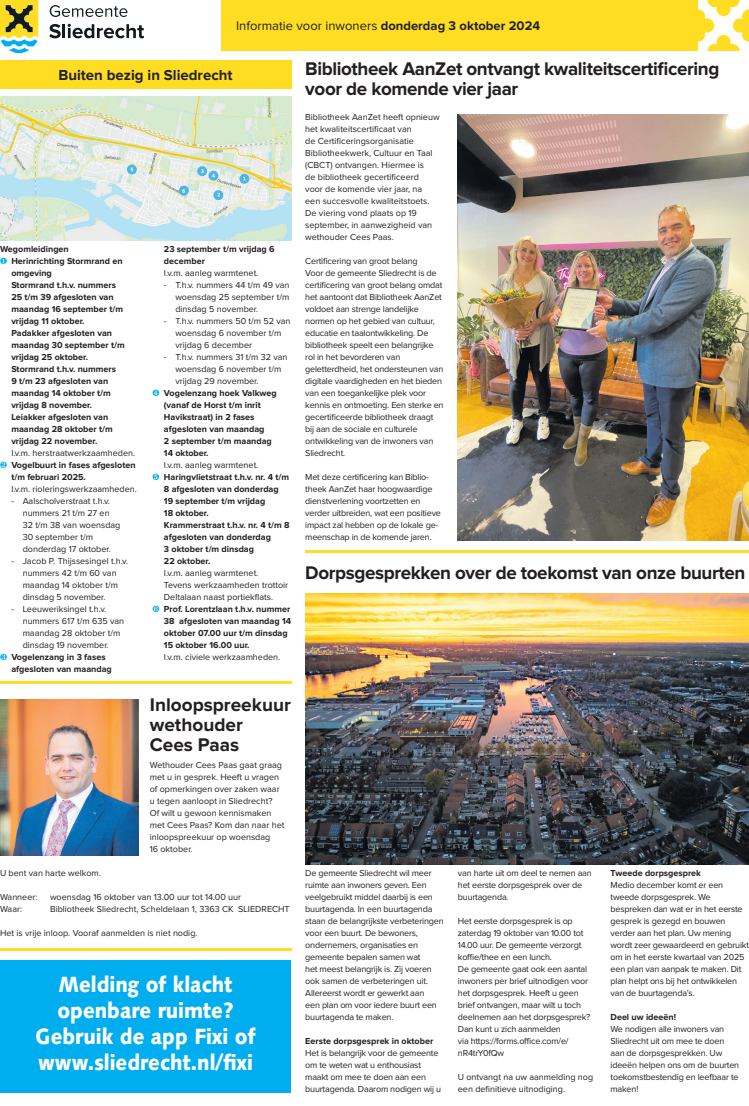
<style>
.page{position:relative;width:749px;height:1106px;background:#fff}
.page>*{position:absolute;margin:0;border:0;box-sizing:border-box;transform-origin:0 0}
.t1{font:900 22px/26px "Syntax LT Std";color:#fff;text-align:center;scale:.9 1}
.t2{font:700 19px/20px "Proxima Nova";letter-spacing:-.02em;color:#231f20}
.t3{font:700 19px/20px "Proxima Nova";color:#231f20}
.t4{font:700 15px "Proxima Nova";color:#231f20}
.t5{font:13px "Proxima Nova";color:#231f20}
.t6{font:9px/12px "Proxima Nova";letter-spacing:-.02em;color:#231f20}
.t7{font:9px/12px "Proxima Nova";color:#231f20}
.t8{font:700 9px/12px "Proxima Nova";color:#231f20}
.s1{font-weight:700}
.s2{color:#00aeef}
</style>
<div class="page">
<div style="left:222px;top:0;width:526px;height:51px;background:#fd2"></div>
<svg style="left:50px;top:5px;width:77px;height:12px"></svg>
<svg style="left:49px;top:24px;width:95px;height:14px"></svg>
<svg style="left:0;top:0;width:38px;height:53px"></svg>
<svg style="left:698px;top:0;width:50px;height:51px"></svg>
<div style="left:0;top:60px;width:291px;height:29px;background:#fd2"></div>
<img style="left:0;top:96px;width:291px;height:144px">
<img style="left:0;top:699px;width:138px;height:156px">
<div style="left:1px;top:960px;width:290px;height:132px;background:#00aeef"></div>
<hr style="left:305px;top:550px;width:443px;height:3px;background:#fd2">
<img style="left:458px;top:115px;width:290px;height:425px">
<img style="left:305px;top:593px;width:443px;height:271px">
<hr style="left:0;top:681px;width:291px;height:3px;background:#fd2">
<hr style="left:1px;top:948px;width:290px;height:3px;background:#fd2">
<h3 class="t5" style="left:236px;top:20px;width:305px">Informatie voor inwoners <span class="s1">donderdag 3 oktober 2024</span></h3>
<h3 class="t4" style="left:58px;top:68px;width:175px">Buiten bezig in Sliedrecht</h3>
<p class="t8" style="left:0;top:243px;width:70px">Wegomleidingen</p>
<p class="t8" style="left:0;top:255px;width:124px"><span class="s2">❶</span> Herinrichting Stormrand en</p>
<p class="t8" style="left:11px;top:267px;width:42px">omgeving</p>
<p class="t8" style="left:11px;top:279px;width:106px">Stormrand t.h.v. nummers</p>
<p class="t8" style="left:11px;top:291px;width:104px">25 t/m 39 afgesloten van</p>
<p class="t8" style="left:11px;top:303px;width:113px">maandag 16 september t/m</p>
<p class="t8" style="left:11px;top:315px;width:75px">vrijdag 11 oktober.</p>
<p class="t8" style="left:11px;top:327px;width:102px">Padakker afgesloten van</p>
<p class="t8" style="left:11px;top:339px;width:115px">maandag 30 september t/m</p>
<p class="t8" style="left:11px;top:351px;width:78px">vrijdag 25 oktober.</p>
<p class="t8" style="left:11px;top:363px;width:106px">Stormrand t.h.v. nummers</p>
<p class="t8" style="left:11px;top:375px;width:98px">9 t/m 23 afgesloten van</p>
<p class="t8" style="left:11px;top:387px;width:101px">maandag 14 oktober t/m</p>
<p class="t8" style="left:11px;top:399px;width:82px">vrijdag 8 november.</p>
<p class="t8" style="left:11px;top:411px;width:98px">Leiakker afgesloten van</p>
<p class="t8" style="left:11px;top:423px;width:103px">maandag 28 oktober t/m</p>
<p class="t8" style="left:11px;top:435px;width:87px">vrijdag 22 november.</p>
<p class="t7" style="left:11px;top:447px;width:125px">I.v.m. herstraatwerkzaamheden.</p>
<p class="t8" style="left:0;top:459px;width:137px"><span class="s2">❷</span> Vogelbuurt in fases afgesloten</p>
<p class="t8" style="left:11px;top:471px;width:76px">t/m februari 2025.</p>
<p class="t7" style="left:11px;top:483px;width:127px">I.v.m. rioleringswerkzaamheden.</p>
<p class="t7" style="left:23px;top:495px;width:99px;text-indent:-11px">- Aalscholverstraat t.h.v. nummers 21 t/m 27 en<br>32 t/m 38 van woensdag<br>30 september t/m donderdag 17 oktober.</p>
<p class="t7" style="left:23px;top:555px;width:107px;text-indent:-11px">- Jacob P. Thijssesingel t.h.v. nummers 42 t/m 60 van maandag 14 oktober t/m dinsdag 5 november.</p>
<p class="t7" style="left:11px;top:603px;width:96px">- Leeuweriksingel t.h.v.</p>
<p class="t7" style="left:23px;top:615px;width:103px">nummers 617 t/m 635 van</p>
<p class="t7" style="left:23px;top:627px;width:99px">maandag 28 oktober t/m</p>
<p class="t7" style="left:23px;top:639px;width:87px">dinsdag 19 november.</p>
<p class="t8" style="left:0;top:651px;width:107px"><span class="s2">❸</span> Vogelenzang in 3 fases</p>
<p class="t8" style="left:11px;top:663px;width:102px">afgesloten van maandag</p>
<p class="t8" style="left:164px;top:243px;width:112px">23 september t/m vrijdag 6 december</p>
<p class="t7" style="left:164px;top:267px;width:96px">I.v.m. aanleg warmtenet.</p>
<p class="t6" style="left:175px;top:279px;width:116px;text-align:justify;text-indent:-11px">- T.h.v. nummers 44 t/m 49 van woensdag 25 september t/m dinsdag 5 november.</p>
<p class="t7" style="left:175px;top:315px;width:117px;text-indent:-11px">- T.h.v. nummers 50 t/m 52 van woensdag 6 november t/m vrijdag 6 december</p>
<p class="t7" style="left:164px;top:351px;width:125px">- T.h.v. nummers 31 t/m 32 van</p>
<p class="t7" style="left:175px;top:363px;width:108px">woensdag 6 november t/m</p>
<p class="t7" style="left:175px;top:375px;width:85px">vrijdag 29 november.</p>
<p class="t8" style="left:153px;top:387px;width:126px"><span class="s2">❹</span> Vogelenzang hoek Valkweg</p>
<p class="t8" style="left:164px;top:399px;width:98px">(vanaf de Horst t/m inrit</p>
<p class="t8" style="left:164px;top:411px;width:92px">Havikstraat) in 2 fases</p>
<p class="t8" style="left:164px;top:423px;width:102px">afgesloten van maandag</p>
<p class="t8" style="left:164px;top:435px;width:109px">2 september t/m maandag</p>
<p class="t8" style="left:164px;top:447px;width:46px">14 oktober.</p>
<p class="t7" style="left:164px;top:459px;width:96px">I.v.m. aanleg warmtenet.</p>
<p class="t8" style="left:153px;top:471px;width:138px"><span class="s2">❺</span> Haringvlietstraat t.h.v. nr. 4 t/m</p>
<p class="t8" style="left:164px;top:483px;width:116px">8 afgesloten van donderdag</p>
<p class="t8" style="left:164px;top:495px;width:103px">19 september t/m vrijdag</p>
<p class="t8" style="left:164px;top:507px;width:46px">18 oktober.</p>
<p class="t8" style="left:164px;top:519px;width:127px">Krammerstraat t.h.v. nr. 4 t/m 8</p>
<p class="t8" style="left:164px;top:531px;width:108px">afgesloten van donderdag</p>
<p class="t8" style="left:164px;top:543px;width:92px">3 oktober t/m dinsdag</p>
<p class="t8" style="left:164px;top:555px;width:48px">22 oktober.</p>
<p class="t7" style="left:164px;top:567px;width:96px">I.v.m. aanleg warmtenet.</p>
<p class="t7" style="left:164px;top:579px;width:126px">Tevens werkzaamheden trottoir</p>
<p class="t7" style="left:164px;top:591px;width:111px">Deltalaan naast portiekflats.</p>
<p class="t8" style="left:153px;top:603px;width:139px"><span class="s2">❻</span> Prof. Lorentzlaan t.h.v. nummer</p>
<p class="t8" style="left:164px;top:615px;width:128px">38 afgesloten van maandag 14</p>
<p class="t8" style="left:164px;top:627px;width:125px">oktober 07.00 uur t/m dinsdag</p>
<p class="t8" style="left:164px;top:639px;width:87px">15 oktober 16.00 uur.</p>
<p class="t7" style="left:164px;top:651px;width:118px">I.v.m. civiele werkzaamheden.</p>
<h2 class="t3" style="left:150px;top:695px;width:142px">Inloopspreekuur wethouder<br>Cees Paas</h2>
<p class="t7" style="left:150px;top:759px;width:136px">Wethouder Cees Paas gaat graag met u in gesprek. Heeft u vragen of opmerkingen over zaken waar u tegen aanloopt in Sliedrecht?<br>Of wilt u gewoon kennismaken met Cees Paas? Kom dan naar het inloopspreekuur op woensdag<br>16 oktober.</p>
<p class="t7" style="left:0;top:867px;width:102px">U bent van harte welkom.</p>
<p class="t7" style="left:0;top:891px;width:39px">Wanneer:</p>
<p class="t7" style="left:50px;top:891px;width:192px">woensdag 16 oktober van 13.00 uur tot 14.00 uur</p>
<p class="t6" style="left:0;top:903px;width:24px">Waar:</p>
<p class="t7" style="left:50px;top:903px;width:241px">Bibliotheek Sliedrecht, Scheldelaan 1, 3363 CK SLIEDRECHT</p>
<p class="t7" style="left:0;top:927px;width:199px">Het is vrije inloop. Vooraf aanmelden is niet nodig.</p>
<h1 class="t1" style="left:36px;top:971px;width:246px">Melding of klacht openbare ruimte?<br>Gebruik de app Fixi of www.sliedrecht.nl/fixi</h1>
<h2 class="t2" style="left:305px;top:59px;width:415px">Bibliotheek AanZet ontvangt kwaliteitscertificering voor de komende vier jaar</h2>
<p class="t7" style="left:305px;top:111px;width:136px">Bibliotheek AanZet heeft opnieuw het kwaliteitscertificaat van<br>de Certificeringsorganisatie<br>Bibliotheekwerk, Cultuur en Taal (CBCT) ontvangen. Hiermee is<br>de bibliotheek gecertificeerd<br>voor de komende vier jaar, na<br>een succesvolle kwaliteitstoets.<br>De viering vond plaats op 19 september, in aanwezigheid van wethouder Cees Paas.</p>
<p class="t6" style="left:305px;top:255px;width:140px">Certificering van groot belang<br>Voor de gemeente Sliedrecht is de certificering van groot belang omdat het aantoont dat Bibliotheek AanZet voldoet aan strenge landelijke normen op het gebied van cultuur, educatie en taalontwikkeling. De bibliotheek speelt een belangrijke rol in het bevorderen van geletterdheid, het ondersteunen van digitale vaardigheden en het bieden van een toegankelijke plek voor kennis en ontmoeting. Een sterke en gecertificeerde bibliotheek draagt bij aan de sociale en culturele ontwikkeling van de inwoners van<br>Sliedrecht.</p>
<p class="t6" style="left:305px;top:471px;width:137px">Met deze certificering kan Biblio&shy;theek AanZet haar hoogwaardige dienstverlening voortzetten en verder uitbreiden, wat een positieve impact zal hebben op de lokale ge&shy;meenschap in de komende jaren.</p>
<h2 class="t2" style="left:305px;top:563px;width:441px">Dorpsgesprekken over de toekomst van onze buurten</h2>
<p class="t6" style="left:305px;top:867px;width:140px">De gemeente Sliedrecht wil meer ruimte aan inwoners geven. Een veelgebruikt middel daarbij is een buurtagenda. In een buurtagenda staan de belangrijkste verbeteringen voor een buurt. De bewoners, ondernemers, organisaties en gemeente bepalen samen wat<br>het meest belangrijk is. Zij voeren ook samen de verbeteringen uit.<br>Allereerst wordt er gewerkt aan<br>een plan om voor iedere buurt een buurtagenda te maken.</p>
<p class="t8" style="left:305px;top:1035px;width:129px">Eerste dorpsgesprek in oktober</p>
<p class="t6" style="left:305px;top:1047px;width:137px">Het is belangrijk voor de gemeente om te weten wat u enthousiast maakt om mee te doen aan een buurtagenda. Daarom nodigen wij u</p>
<p class="t6" style="left:458px;top:867px;width:135px">van harte uit om deel te nemen aan het eerste dorpsgesprek over de buurtagenda.</p>
<p class="t6" style="left:458px;top:915px;width:134px">Het eerste dorpsgesprek is op zaterdag 19 oktober van 10.00 tot<br>14.00 uur. De gemeente verzorgt koffie/thee en een lunch.<br>De gemeente gaat ook een aantal inwoners per brief uitnodigen voor het dorpsgesprek. Heeft u geen brief ontvangen, maar wilt u toch deelnemen aan het dorpsgesprek?<br>Dan kunt u zich aanmelden<br>via https://forms.office.com/e/ nR4trY0fQw</p>
<p class="t7" style="left:458px;top:1071px;width:137px">U ontvangt na uw aanmelding nog een definitieve uitnodiging.</p>
<p class="t8" style="left:610px;top:867px;width:92px">Tweede dorpsgesprek</p>
<p class="t6" style="left:610px;top:879px;width:140px">Medio december komt er een tweede dorpsgesprek. We bespreken dan wat er in het eerste gesprek is gezegd en bouwen verder aan het plan. Uw mening wordt zeer gewaardeerd en gebruikt om in het eerste kwartaal van 2025 een plan van aanpak te maken. Dit plan helpt ons bij het ontwikkelen van de buurtagenda’s.</p>
<p class="t8" style="left:610px;top:1011px;width:67px">Deel uw ideeën!</p>
<p class="t6" style="left:610px;top:1023px;width:130px">We nodigen alle inwoners van<br>Sliedrecht uit om mee te doen aan de dorpsgesprekken. Uw ideeën helpen ons om de buurten toekomstbestendig en leefbaar te maken!</p>
</div>
